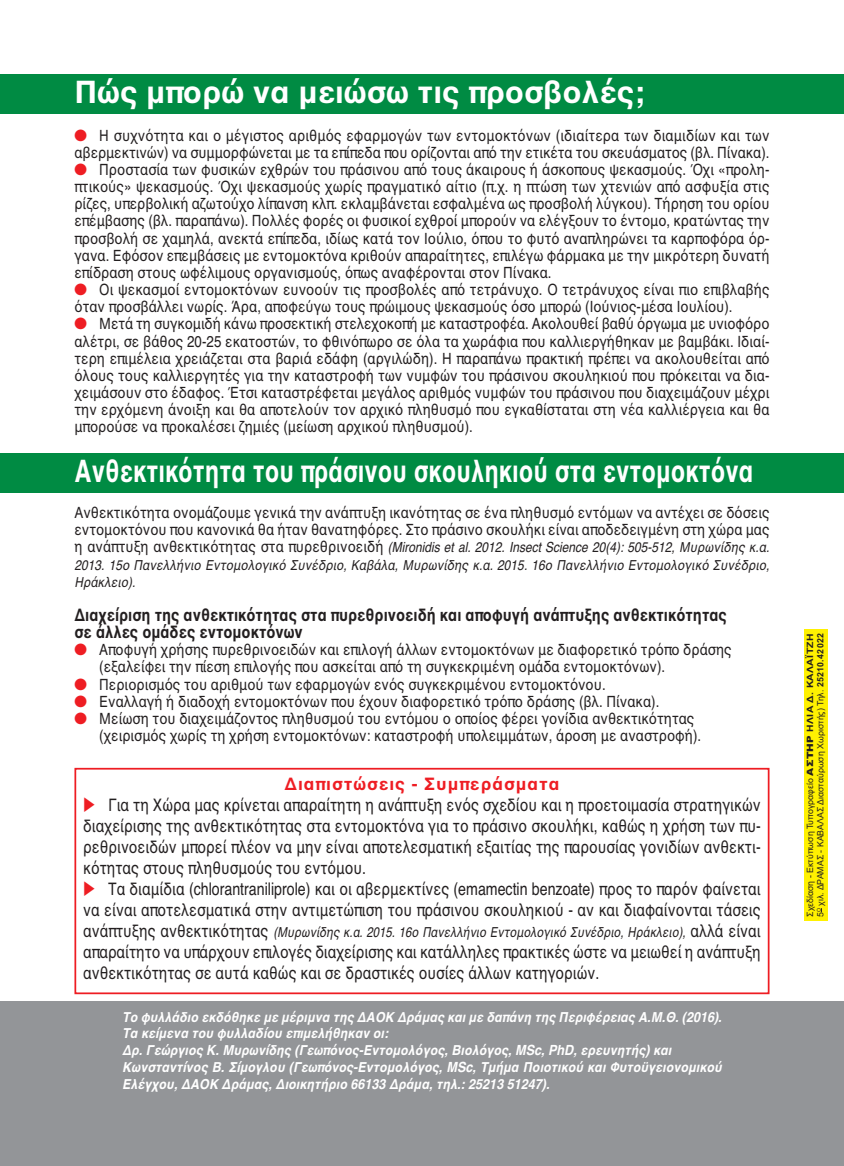
<style>
.page{position:relative;width:844px;height:1166px;background:#fff}
.page>*{position:absolute;margin:0;border:0;box-sizing:border-box;transform-origin:0 0}
.t1{font:700 31.5px "Helvetica";color:#fff;scale:.76 1}
.t2{font:700 31.5px "Helvetica";color:#fff}
.t3{font:17.5px/20.8px "Helvetica";color:#231f20;scale:.81 1}
.t4{font:700 17.5px/17.2px "Helvetica";color:#231f20;scale:.85 1}
.t5{font:700 17.5px "Helvetica";letter-spacing:.055em;color:#ee1d23}
.t6{font:15.75px/17.2px "Helvetica";color:#231f20;scale:.85 1}
.t7{font:italic 700 14px/16.8px "Helvetica";color:#fff;scale:.9 1}
.t8{font:italic 14px/17.2px "Helvetica";color:#231f20;text-align:justify;scale:.85 1}
.t9{font:italic 14px "Helvetica";color:#231f20;scale:.81 1}
.t10{font:8.75px/10.5px "Arial";color:#231f20}
.s1{font-family:"Monotype Sorts";color:#ee1d23}
.s2{font-style:normal;font-size:15.75px}
.s3{color:#ee1d23}
.s4{font-style:normal;font-size:17.5px}
.s5{font-weight:900}
.s6{font-weight:700}
</style>
<div class="page">
<div style="left:0;top:1001px;width:843px;height:165px;background:#939598"></div>
<div style="left:74px;top:768px;width:695px;height:226px;border:2px solid #ee1d23"></div>
<div style="left:804px;top:629px;width:23px;height:292px;background:#fff101"></div>
<div style="left:0;top:453px;width:843px;height:40px;background:#008b43"></div>
<div style="left:0;top:74px;width:843px;height:40px;background:#008b43"></div>
<h1 class="t2" style="left:74px;top:74px;width:572px">Πώς μπορώ να μειώσω τις προσβολές;</h1>
<p class="t6" style="left:74px;top:127px;width:819px"><span class="s1">l</span> Η συχνότητα και ο μέγιστος αριθμός εφαρμογών των εντομοκτόνων (ιδιαίτερα των διαμιδίων και των αβερμεκτινών) να συμμορφώνεται με τα επίπεδα που ορίζονται από την ετικέτα του σκευάσματος (βλ. Πίνακα). <span class="s1">l</span> Προστασία των φυσικών εχθρών του πράσινου από τους άκαιρους ή άσκοπους ψεκασμούς. Όχι «προλη&shy;πτικούς» ψεκασμούς. Όχι ψεκασμούς χωρίς πραγματικό αίτιο (π.χ. η πτώση των χτενιών από ασφυξία στις ρίζες, υπερβολική αζωτούχο λίπανση κλπ. εκλαμβάνεται εσφαλμένα ως προσβολή λύγκου). Τήρηση του ορίου επέμβασης (βλ. παραπάνω). Πολλές φορές οι φυσικοί εχθροί μπορούν να ελέγξουν το έντομο, κρατώντας την προσβολή σε χαμηλά, ανεκτά επίπεδα, ιδίως κατά τον Ιούλιο, όπου το φυτό αναπληρώνει τα καρποφόρα όρ&shy;γανα. Εφόσον επεμβάσεις με εντομοκτόνα κριθούν απαραίτητες, επιλέγω φάρμακα με την μικρότερη δυνατή επίδραση στους ωφέλιμους οργανισμούς, όπως αναφέρονται στον Πίνακα.<br><span class="s1">l</span> Οι ψεκασμοί εντομοκτόνων ευνοούν τις προσβολές από τετράνυχο. Ο τετράνυχος είναι πιο επιβλαβής όταν προσβάλλει νωρίς. Άρα, αποφεύγω τους πρώιμους ψεκασμούς όσο μπορώ (Ιούνιος-μέσα Ιουλίου).<br><span class="s1">l</span> Μετά τη συγκομιδή κάνω προσεκτική στελεχοκοπή με καταστροφέα. Ακολουθεί βαθύ όργωμα με υνιοφόρο αλέτρι, σε βάθος 20-25 εκατοστών, το φθινόπωρο σε όλα τα χωράφια που καλλιεργήθηκαν με βαμβάκι. Ιδιαί&shy;τερη επιμέλεια χρειάζεται στα βαριά εδάφη (αργιλώδη). Η παραπάνω πρακτική πρέπει να ακολουθείται από όλους τους καλλιεργητές για την καταστροφή των νυμφών του πράσινου σκουληκιού που πρόκειται να δια&shy;χειμάσουν στο έδαφος. Έτσι καταστρέφεται μεγάλος αριθμός νυμφών του πράσινου που διαχειμάζουν μέχρι την ερχόμενη άνοιξη και θα αποτελούν τον αρχικό πληθυσμό που εγκαθίσταται στη νέα καλλιέργεια και θα μπορούσε να προκαλέσει ζημιές (μείωση αρχικού πληθυσμού).</p>
<h1 class="t1" style="left:74px;top:453px;width:894px">Ανθεκτικότητα του πράσινου σκουληκιού στα εντομοκτόνα</h1>
<p class="t6" style="left:74px;top:504px;width:819px">Ανθεκτικότητα ονομάζουμε γενικά την ανάπτυξη ικανότητας σε ένα πληθυσμό εντόμων να αντέχει σε δόσεις εντομοκτόνου που κανονικά θα ήταν θανατηφόρες. Στο πράσινο σκουλήκι είναι αποδεδειγμένη στη χώρα μας</p>
<p class="t8" style="left:74px;top:539px;width:819px"><span class="s2">η ανάπτυξη ανθεκτικότητας στα πυρεθρινοειδή</span> (Mironidis et al. 2012. Insect Science 20(4): 505-512, Μυρωνίδης κ.α.<br>2013. 15ο Πανελλήνιο Εντομολογικό Συνέδριο, Καβάλα, Μυρωνίδης κ.α. 2015. 16ο Πανελλήνιο Εντομολογικό Συνέδριο, Ηράκλειο).</p>
<p class="t4" style="left:74px;top:606px;width:768px">Διαχείριση της ανθεκτικότητας στα πυρεθρινοειδή και αποφυγή ανάπτυξης ανθεκτικότητας σε άλλες ομάδες εντομοκτόνων</p>
<p class="t6" style="left:74px;top:641px;width:774px"><span class="s1">l</span> Αποφυγή χρήσης πυρεθρινοειδών και επιλογή άλλων εντομοκτόνων με διαφορετικό τρόπο δράσης</p>
<p class="t6" style="left:99px;top:658px;width:667px">(εξαλείφει την πίεση επιλογής που ασκείται από τη συγκεκριμένη ομάδα εντομοκτόνων).</p>
<p class="t6" style="left:74px;top:675px;width:626px"><span class="s1">l</span> Περιορισμός του αριθμού των εφαρμογών ενός συγκεκριμένου εντομοκτόνου.</p>
<p class="t6" style="left:74px;top:693px;width:689px"><span class="s1">l</span> Εναλλαγή ή διαδοχή εντομοκτόνων που έχουν διαφορετικό τρόπο δράσης (βλ. Πίνακα).</p>
<p class="t6" style="left:74px;top:710px;width:730px"><span class="s1">l</span> Μείωση του διαχειμάζοντος πληθυσμού του εντόμου ο οποίος φέρει γονίδια ανθεκτικότητας</p>
<p class="t6" style="left:99px;top:727px;width:709px">(χειρισμός χωρίς τη χρήση εντομοκτόνων: καταστροφή υπολειμμάτων, άροση με αναστροφή).</p>
<p class="t5" style="left:284px;top:773px;width:276px">Διαπιστώσεις - Συμπεράσματα</p>
<p class="t3" style="left:83px;top:794px;width:837px;text-align:justify"><span class="s3">◆</span> Για τη Χώρα μας κρίνεται απαραίτητη η ανάπτυξη ενός σχεδίου και η προετοιμασία στρατηγικών διαχείρισης της ανθεκτικότητας στα εντομοκτόνα για το πράσινο σκουλήκι, καθώς η χρήση των πυ&shy;ρεθρινοειδών μπορεί πλέον να μην είναι αποτελεσματική εξαιτίας της παρουσίας γονιδίων ανθεκτι&shy;κότητας στους πληθυσμούς του εντόμου.</p>
<p class="t3" style="left:83px;top:879px;width:837px"><span class="s3">◆</span> Τα διαμίδια (chlorantraniliprole) και οι αβερμεκτίνες (emamectin benzoate) προς το παρόν φαίνεται να είναι αποτελεσματικά στην αντιμετώπιση του πράσινου σκουληκιού - αν και διαφαίνονται τάσεις</p>
<p class="t9" style="left:83px;top:924px;width:837px"><span class="s4">ανάπτυξης ανθεκτικότητας</span> (Μυρωνίδης κ.α. 2015. 16ο Πανελλήνιο Εντομολογικό Συνέδριο, Ηράκλειο), <span class="s4">αλλά είναι</span></p>
<p class="t3" style="left:83px;top:941px;width:837px">απαραίτητο να υπάρχουν επιλογές διαχείρισης και κατάλληλες πρακτικές ώστε να μειωθεί η ανάπτυξη ανθεκτικότητας σε αυτά καθώς και σε δραστικές ουσίες άλλων κατηγοριών.</p>
<p class="t7" style="left:122px;top:1008px;width:667px">Το φυλλάδιο εκδόθηκε με μέριμνα της ΔΑΟΚ Δράμας και με δαπάνη της Περιφέρειας Α.Μ.Θ. (2016).<br>Τα κείμενα του φυλλαδίου επιμελήθηκαν οι:<br>Δρ. Γεώργιος K. Μυρωνίδης (Γεωπόνος-Εντομολόγος, Βιολόγος, MSc, PhD, ερευνητής) και Κωνσταντίνος Β. Σίμογλου (Γεωπόνος-Εντομολόγος, MSc, Τμήμα Ποιοτικού και Φυτοϋγειονομικού Ελέγχου, ΔΑΟΚ Δράμας, Διοικητήριο 66133 Δράμα, τηλ.: 25213 51247).</p>
<p class="t10" style="left:804px;top:917px;width:285px;rotate:-90deg">Σχεδίαση - Εκτύπωση Τυπογραφείο <span class="s5">ΑΣΤΗΡ</span> <span class="s6">ΗΛΙΑ Δ. ΚΑΛΑΪΤΖΗ<br></span>5<sup>Ο</sup> χιλ. ΔΡΑΜΑΣ - ΚΑΒΑΛΑΣ Διασταύρωση Χωριστής) Τηλ. <span class="s6">25210.42022</span></p>
</div>
